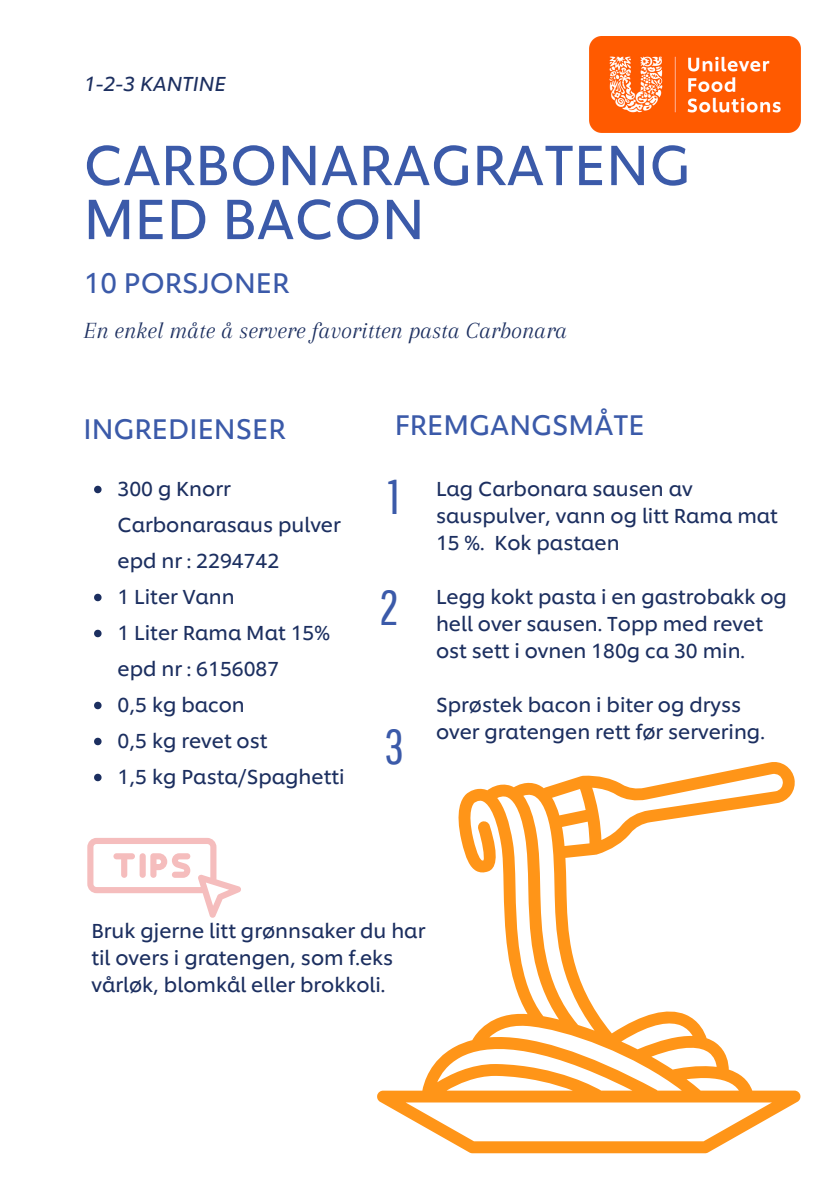
<style>
.page{position:relative;width:839px;height:1191px;background:#fff}
.page>*{position:absolute;margin:0;border:0;box-sizing:border-box;transform-origin:0 0}
.t1{font:55.4px/54px "Unilever Shilling";color:#3b5aa9}
.t2{font:49px "Pathway Gothic One";color:#3b5aa9}
.t3{font:28px "Unilever Shilling";color:#3b5aa9}
.t4{font:italic 24px "Arapey";color:#1c2f60}
.t5{font:20px/27px "Unilever Shilling";color:#1c2f60}
.t6{font:italic 20px "Unilever Shilling";color:#1c2f60}
</style>
<div class="page">
<img style="left:589px;top:36px;width:211px;height:96px">
<svg style="left:377px;top:762px;width:423px;height:391px"></svg>
<svg style="left:94px;top:486px;width:8px;height:7px"></svg>
<svg style="left:94px;top:594px;width:8px;height:7px"></svg>
<svg style="left:94px;top:630px;width:8px;height:7px"></svg>
<svg style="left:94px;top:702px;width:8px;height:7px"></svg>
<svg style="left:94px;top:738px;width:8px;height:7px"></svg>
<svg style="left:94px;top:774px;width:8px;height:7px"></svg>
<svg style="left:87px;top:838px;width:154px;height:80px"></svg>
<p class="t6" style="left:84px;top:68px;width:143px">1-2-3 KANTINE</p>
<h3 class="t1" style="left:84px;top:133px;width:608px">CARBONARAGRATENG<br>MED BACON</h3>
<p class="t3" style="left:84px;top:261px;width:207px">10 PORSJONER</p>
<h2 class="t4" style="left:84px;top:318px;width:485px">En enkel måte å servere favoritten pasta Carbonara</h2>
<p class="t3" style="left:84px;top:407px;width:204px">INGREDIENSER</p>
<p class="t3" style="left:395px;top:402px;width:251px">FREMGANGSMÅTE</p>
<p class="t2" style="left:388px;top:467px;width:13px">1</p>
<p class="t5" style="left:436px;top:473px;width:343px">Lag Carbonara sausen av sauspulver, vann og litt Rama mat<br>15 %. Kok pastaen</p>
<h1 class="t5" style="left:436px;top:581px;width:352px">Legg kokt pasta i en gastrobakk og hell over sausen. Topp med revet ost sett i ovnen 180g ca 30 min.</h1>
<h2 class="t5" style="left:436px;top:689px;width:330px">Sprøstek bacon i biter og dryss over gratengen rett før servering.</h2>
<h2 class="t5" style="left:117px;top:469px;width:225px;line-height:36px">300 g Knorr<br>Carbonarasaus pulver epd nr : 2294742</h2>
<p class="t5" style="left:117px;top:582px;width:119px">1 Liter Vann</p>
<p class="t5" style="left:117px;top:613px;width:214px;line-height:36px">1 Liter Rama Mat 15% epd nr : 6156087</p>
<p class="t5" style="left:117px;top:690px;width:129px">0,5 kg bacon</p>
<p class="t5" style="left:117px;top:726px;width:151px">0,5 kg revet ost</p>
<p class="t5" style="left:117px;top:762px;width:228px">1,5 kg Pasta/Spaghetti</p>
<p class="t2" style="left:379px;top:578px;width:21px">2</p>
<p class="t2" style="left:384px;top:718px;width:21px">3</p>
<p class="t5" style="left:91px;top:915px;width:335px">Bruk gjerne litt grønnsaker du har til overs i gratengen, som f.eks vårløk, blomkål eller brokkoli.</p>
</div>
